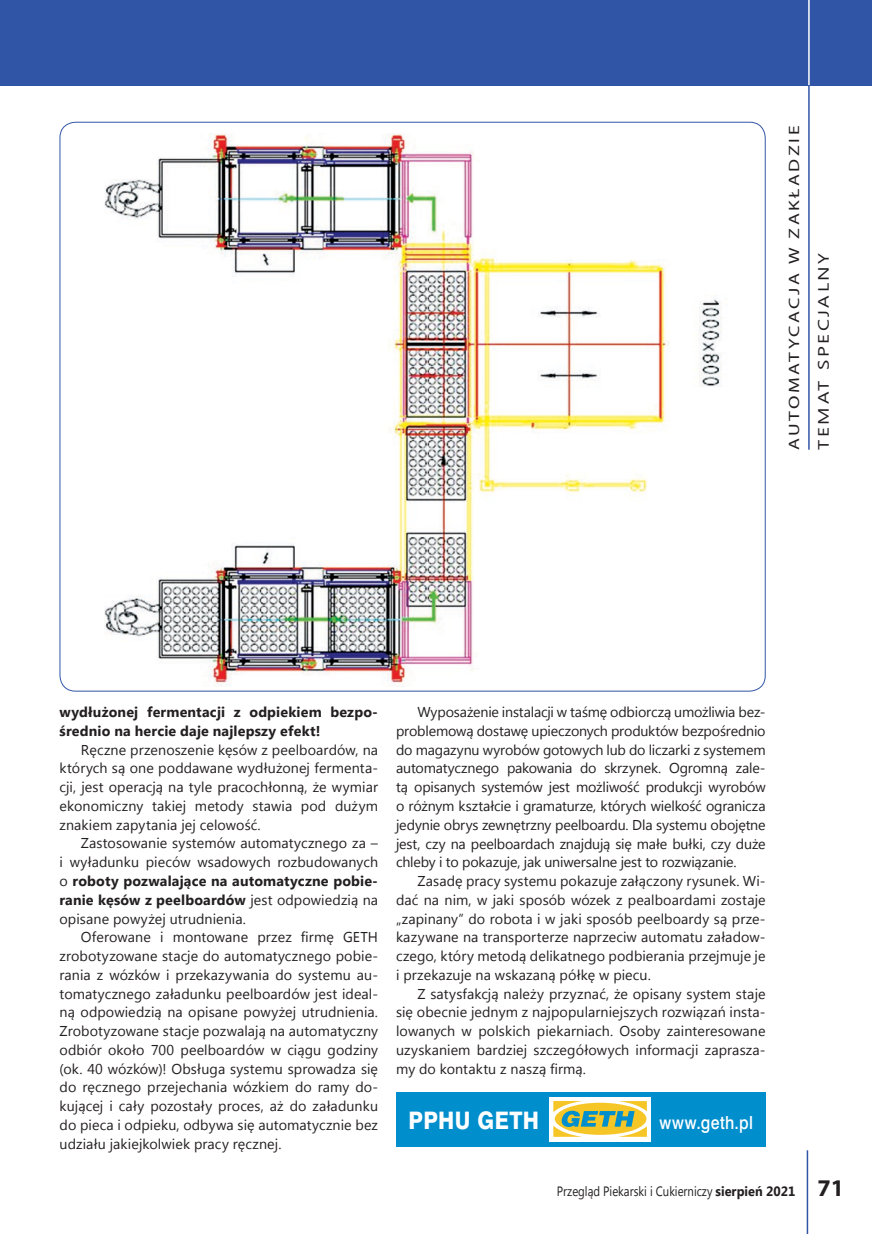
<style>
.page{position:relative;width:872px;height:1234px;background:#fff}
.page>*{position:absolute;margin:0;border:0;box-sizing:border-box;transform-origin:0 0}
.t1{font:22.5px "Swis 721 Hv PL";letter-spacing:.02em;color:#fff;scale:.88 1}
.t2{font:16.8px "Swis 721 Md PL";letter-spacing:.025em;color:#fff;scale:.88 1}
.t3{font:15px "Myriad Pro";letter-spacing:.13em;color:#231f20;scale:1.3 1}
.t4{font:15px "Segoe UI";letter-spacing:.13em;color:#231f20;scale:1.3 1}
.t5{font:14.25px/18.8px "Segoe UI";letter-spacing:.005em;color:#231f20;text-align:justify}
.t6{font:700 14.25px/18.8px "Segoe UI";letter-spacing:.015em;color:#231f20}
.t7{font:13.5px "Segoe UI";color:#231f20;scale:.84 1}
.s1{font-weight:700}
.s2{font-family:"Myriad Pro";font-weight:700;font-size:24px}
</style>
<div class="page">
<div style="left:0;top:0;width:872px;height:85px;background:#3155a6"></div>
<hr style="left:806px;top:1149px;width:2px;height:84px;background:#3155a6">
<hr style="left:808px;top:0;width:1px;height:449px;background:#3155a6">
<hr style="left:808px;top:0;width:1px;height:85px;background:#fff">
<img style="left:104px;top:133px;width:618px;height:553px">
<div style="left:396px;top:1092px;width:369px;height:54px;background:#008ecd"></div>
<div style="left:549px;top:1097px;width:102px;height:44px;background:#fff"></div>
<svg style="left:553px;top:1101px;width:94px;height:35px"></svg>
<p class="t3" style="left:785px;top:449px;width:250px;rotate:-90deg">AUTOMATYCACJA W ZAKŁADZIE</p>
<p class="t4" style="left:813px;top:449px;width:153px;rotate:-90deg">TEMAT SPECJALNY</p>
<p class="t6" style="left:60px;top:701px;width:320px">wydłużonej fermentacji z odpiekiem bezpo&shy;średnio na hercie daje najlepszy efekt!</p>
<p class="t5" style="left:60px;top:739px;width:320px;text-indent:21px">Ręczne przenoszenie kęsów z peelboardów, na których są one poddawane wydłużonej fermenta&shy;cji, jest operacją na tyle pracochłonną, że wymiar ekonomiczny takiej metody stawia pod dużym znakiem zapytania jej celowość.</p>
<p class="t5" style="left:60px;top:833px;width:320px;text-indent:21px">Zastosowanie systemów automatycznego za – i wyładunku pieców wsadowych rozbudowanych o <span class="s1">roboty pozwalające na automatyczne pobie&shy;ranie kęsów z peelboardów</span> jest odpowiedzią na opisane powyżej utrudnienia.</p>
<p class="t5" style="left:60px;top:927px;width:320px;text-indent:21px">Oferowane i montowane przez firmę GETH zrobotyzowane stacje do automatycznego pobie&shy;rania z wózków i przekazywania do systemu au&shy;tomatycznego załadunku peelboardów jest ideal&shy;ną odpowiedzią na opisane powyżej utrudnienia.<br>Zrobotyzowane stacje pozwalają na automatyczny odbiór około 700 peelboardów w ciągu godziny (ok. 40 wózków)! Obsługa systemu sprowadza się do ręcznego przejechania wózkiem do ramy do&shy;kującej i cały pozostały proces, aż do załadunku do pieca i odpieku, odbywa się automatycznie bez udziału jakiejkolwiek pracy ręcznej.</p>
<p class="t5" style="left:396px;top:702px;width:371px;text-indent:21px">Wyposażenie instalacji w taśmę odbiorczą umożliwia bez&shy;problemową dostawę upieczonych produktów bezpośrednio do magazynu wyrobów gotowych lub do liczarki z systemem automatycznego pakowania do skrzynek. Ogromną zale&shy;tą opisanych systemów jest możliwość produkcji wyrobów o różnym kształcie i gramaturze, których wielkość ogranicza jedynie obrys zewnętrzny peelboardu. Dla systemu obojętne jest, czy na peelboardach znajdują się małe bułki, czy duże chleby i to pokazuje, jak uniwersalne jest to rozwiązanie.</p>
<p class="t5" style="left:396px;top:870px;width:371px;text-indent:21px">Zasadę pracy systemu pokazuje załączony rysunek. Wi&shy;dać na nim, w jaki sposób wózek z pealboardami zostaje „zapinany” do robota i w jaki sposób peelboardy są prze&shy;kazywane na transporterze naprzeciw automatu załadow&shy;czego, który metodą delikatnego podbierania przejmuje je i przekazuje na wskazaną półkę w piecu.</p>
<p class="t5" style="left:396px;top:983px;width:371px;text-indent:21px">Z satysfakcją należy przyznać, że opisany system staje się obecnie jednym z najpopularniejszych rozwiązań insta&shy;lowanych w polskich piekarniach. Osoby zainteresowane uzyskaniem bardziej szczegółowych informacji zaprasza&shy;my do kontaktu z naszą firmą.</p>
<h1 class="t1" style="left:408px;top:1105px;width:146px">PPHU Geth</h1>
<p class="t2" style="left:659px;top:1110px;width:108px">www.geth.pl</p>
<p class="t7" style="left:556px;top:1181px;width:343px">Przegląd Piekarski i Cukierniczy <span class="s1">sierpień 2021</span> <span class="s2">71</span></p>
</div>
